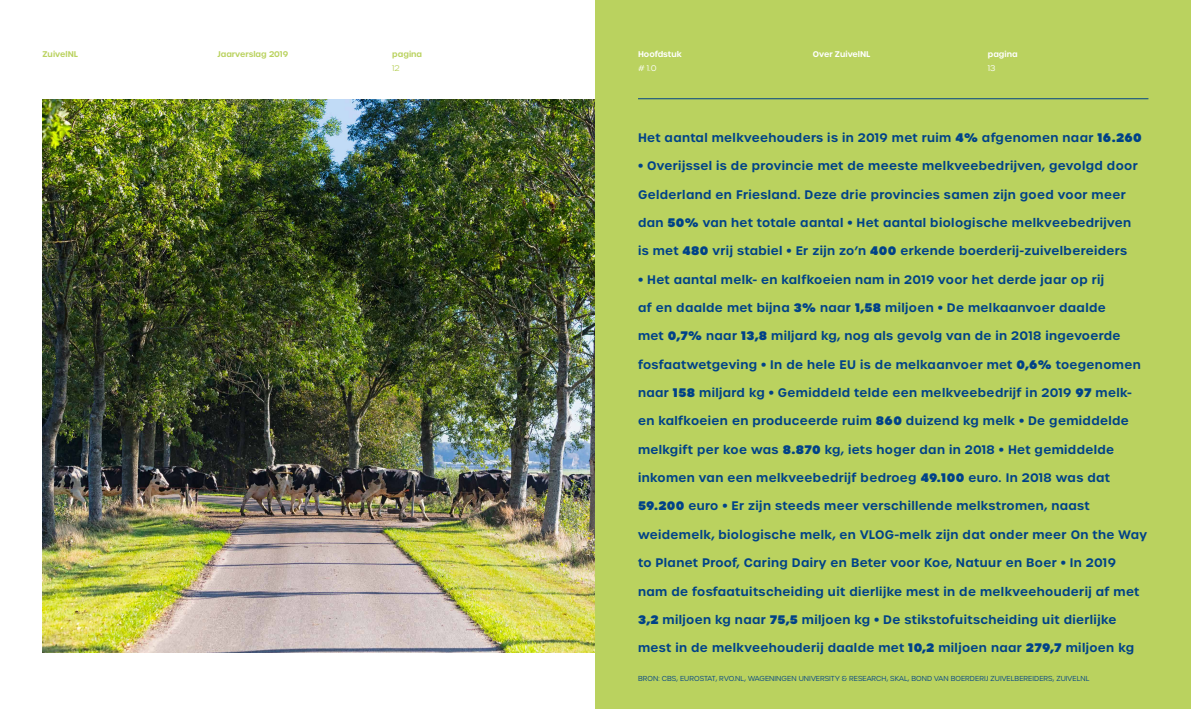
<style>
.page{position:relative;width:1191px;height:709px;background:#fff}
.page>*{position:absolute;margin:0;border:0;box-sizing:border-box;transform-origin:0 0}
.t1{font:600 12px "Urbane";letter-spacing:.03em;color:#004288}
.t2{font:600 8px "Urbane";color:#bad25f}
.t3{font:600 8px "Urbane";color:#fff}
.t4{font:300 8px "Urbane";color:#fff}
.t5{font:300 8px "Urbane";color:#bad25f}
.t6{font:300 7px "Urbane";letter-spacing:.01em;color:#004288}
.s1{font-weight:800}
</style>
<div class="page">
<img style="left:43px;top:99px;width:552px;height:553px">
<div style="left:595px;top:0;width:596px;height:709px;background:#bad25f"></div>
<hr style="left:638px;top:98px;width:510px;height:1px;background:#004288">
<p class="t2" style="left:43px;top:48px;width:37px">ZuivelNL</p>
<p class="t2" style="left:217px;top:48px;width:72px">Jaarverslag 2019</p>
<p class="t2" style="left:392px;top:48px;width:31px">pagina</p>
<p class="t5" style="left:392px;top:63px;width:9px">12</p>
<p class="t3" style="left:638px;top:48px;width:45px">Hoofdstuk</p>
<p class="t4" style="left:638px;top:63px;width:20px"># 1.0</p>
<p class="t3" style="left:813px;top:48px;width:59px">Over ZuivelNL</p>
<p class="t3" style="left:987px;top:48px;width:31px">pagina</p>
<p class="t4" style="left:987px;top:63px;width:9px">13</p>
<p class="t1" style="left:638px;top:129px;width:505px">Het aantal melkveehouders is in 2019 met ruim <span class="s1">4%</span> afgenomen naar <span class="s1">16.260</span></p>
<p class="t1" style="left:638px;top:158px;width:501px">• Overijssel is de provincie met de meeste melkveebedrijven, gevolgd door</p>
<p class="t1" style="left:638px;top:186px;width:489px">Gelderland en Friesland. Deze drie provincies samen zijn goed voor meer</p>
<p class="t1" style="left:638px;top:214px;width:495px">dan <span class="s1">50%</span> van het totale aantal • Het aantal biologische melkveebedrijven</p>
<p class="t1" style="left:638px;top:243px;width:490px">is met <span class="s1">480</span> vrij stabiel • Er zijn zo’n <span class="s1">400</span> erkende boerderij-zuivelbereiders</p>
<p class="t1" style="left:638px;top:271px;width:467px">• Het aantal melk- en kalfkoeien nam in 2019 voor het derde jaar op rij</p>
<p class="t1" style="left:638px;top:299px;width:469px">af en daalde met bijna <span class="s1">3%</span> naar <span class="s1">1,58</span> miljoen • De melkaanvoer daalde</p>
<p class="t1" style="left:638px;top:328px;width:484px">met <span class="s1">0,7%</span> naar <span class="s1">13,8</span> miljard kg, nog als gevolg van de in 2018 ingevoerde</p>
<p class="t1" style="left:638px;top:356px;width:504px">fosfaatwetgeving • In de hele EU is de melkaanvoer met <span class="s1">0,6%</span> toegenomen</p>
<p class="t1" style="left:638px;top:384px;width:495px">naar <span class="s1">158</span> miljard kg • Gemiddeld telde een melkveebedrijf in 2019 <span class="s1">97</span> melk-</p>
<p class="t1" style="left:638px;top:413px;width:492px">en kalfkoeien en produceerde ruim <span class="s1">860</span> duizend kg melk • De gemiddelde</p>
<p class="t1" style="left:638px;top:441px;width:478px">melkgift per koe was <span class="s1">8.870</span> kg, iets hoger dan in 2018 • Het gemiddelde</p>
<p class="t1" style="left:638px;top:469px;width:473px">inkomen van een melkveebedrijf bedroeg <span class="s1">49.100</span> euro. In 2018 was dat</p>
<p class="t1" style="left:638px;top:498px;width:453px"><span class="s1">59.200</span> euro • Er zijn steeds meer verschillende melkstromen, naast</p>
<p class="t1" style="left:638px;top:526px;width:510px">weidemelk, biologische melk, en VLOG-melk zijn dat onder meer On the Way</p>
<p class="t1" style="left:638px;top:554px;width:479px">to Planet Proof, Caring Dairy en Beter voor Koe, Natuur en Boer • In 2019</p>
<p class="t1" style="left:638px;top:583px;width:503px">nam de fosfaatuitscheiding uit dierlijke mest in de melkveehouderij af met</p>
<p class="t1" style="left:638px;top:611px;width:480px"><span class="s1">3,2</span> miljoen kg naar <span class="s1">75,5</span> miljoen kg • De stikstofuitscheiding uit dierlijke</p>
<p class="t1" style="left:638px;top:639px;width:497px">mest in de melkveehouderij daalde met <span class="s1">10,2</span> miljoen naar <span class="s1">279,7</span> miljoen kg</p>
<p class="t6" style="left:638px;top:673px;width:453px">BRON: CBS, EUROSTAT, RVO.NL, WAGENINGEN UNIVERSITY &amp; RESEARCH, SKAL, BOND VAN BOERDERIJ ZUIVELBEREIDERS, ZUIVELNL</p>
</div>
